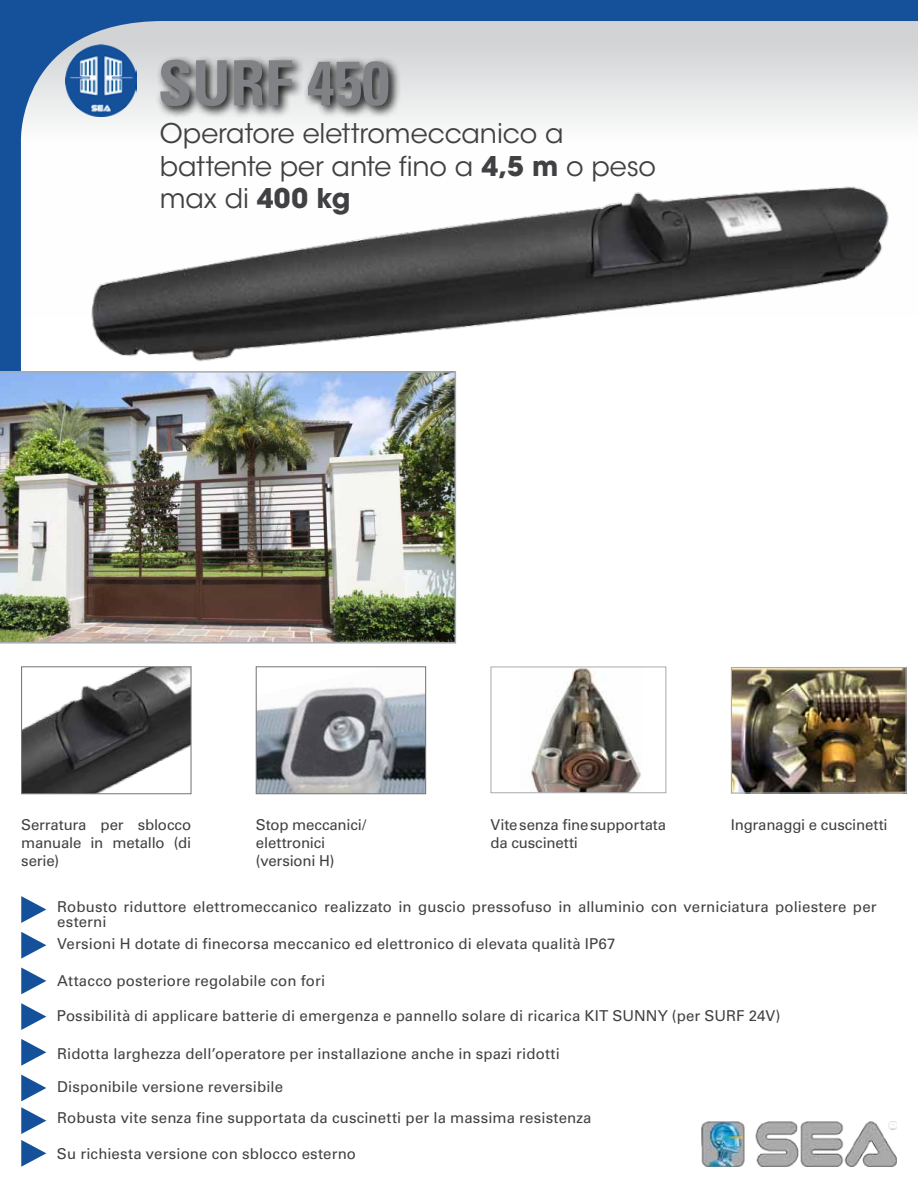
<style>
.page{position:relative;width:918px;height:1188px;background:#fff}
.page>*{position:absolute;margin:0;border:0;box-sizing:border-box;transform-origin:0 0}
.t1{font:700 condensed 62.4px "Univers LT Std";color:#808285}
.t2{font:27px/32.4px "ITC Avant Garde Std";letter-spacing:-.005em;color:#414042}
.t3{font:15px/18px "Univers LT Std";letter-spacing:.005em;color:#414042}
.t4{font:15px/18px "Univers LT Std";letter-spacing:-.015em;color:#414042}
.s1{font-weight:700}
</style>
<div class="page">
<svg style="left:21px;top:1003px;width:25px;height:27px"></svg>
<svg style="left:21px;top:1107px;width:25px;height:27px"></svg>
<svg style="left:21px;top:1140px;width:25px;height:27px"></svg>
<svg style="left:21px;top:1039px;width:25px;height:27px"></svg>
<svg style="left:21px;top:968px;width:25px;height:26px"></svg>
<svg style="left:21px;top:1075px;width:25px;height:26px"></svg>
<svg style="left:21px;top:932px;width:25px;height:27px"></svg>
<svg style="left:21px;top:896px;width:25px;height:27px"></svg>
<img style="left:701px;top:1121px;width:196px;height:46px">
<svg style="left:0;top:0;width:918px;height:447px"></svg>
<img style="left:0;top:371px;width:456px;height:273px">
<svg style="left:155px;top:55px;width:247px;height:64px;background:#969697"></svg>
<img style="left:258px;top:687px;width:166px;height:105px">
<div style="left:256px;top:666px;width:170px;height:128px;border:1px solid #717275"></div>
<img style="left:23px;top:668px;width:166px;height:124px">
<div style="left:21px;top:666px;width:170px;height:128px;border:1px solid #717275"></div>
<img style="left:530px;top:668px;width:111px;height:123px">
<div style="left:491px;top:666px;width:175px;height:127px;border:1px solid #a5abb2"></div>
<img style="left:733px;top:669px;width:172px;height:123px">
<div style="left:731px;top:667px;width:176px;height:127px;border:1px solid #a5abb2"></div>
<img style="left:74px;top:153px;width:834px;height:238px">
<h1 class="t1" style="left:158px;top:45px;width:233px">Surf 450</h1>
<h2 class="t2" style="left:160px;top:118px;width:498px">Operatore elettromeccanico a battente per ante fino a <span class="s1">4,5 m</span> o peso max di <span class="s1">400 kg</span></h2>
<p class="t3" style="left:21px;top:815px;width:172px;text-align:justify">Serratura per sblocco manuale in metallo (di serie)</p>
<p class="t4" style="left:256px;top:815px;width:112px">Stop meccanici/ elettronici (versioni H)</p>
<p class="t3" style="left:491px;top:815px;width:177px">Vite senza fine supportata</p>
<p class="t4" style="left:731px;top:815px;width:158px">Ingranaggi e cuscinetti</p>
<p class="t3" style="left:491px;top:833px;width:89px">da cuscinetti</p>
<p class="t3" style="left:57px;top:899px;width:821px;line-height:15px">Robusto riduttore elettromeccanico realizzato in guscio pressofuso in alluminio con verniciatura poliestere per esterni</p>
<p class="t3" style="left:57px;top:935px;width:560px">Versioni H dotate di finecorsa meccanico ed elettronico di elevata qualità IP67</p>
<p class="t3" style="left:57px;top:971px;width:269px">Attacco posteriore regolabile con fori</p>
<p class="t3" style="left:57px;top:1007px;width:725px">Possibilità di applicare batterie di emergenza e pannello solare di ricarica KIT SUNNY (per SURF 24V)</p>
<p class="t3" style="left:57px;top:1044px;width:504px">Ridotta larghezza dell’operatore per installazione anche in spazi ridotti</p>
<p class="t3" style="left:57px;top:1072px;width:536px;line-height:30.9px">Disponibile versione reversibile<br>Robusta vite senza fine supportata da cuscinetti per la massima resistenza</p>
<p class="t3" style="left:57px;top:1145px;width:301px">Su richiesta versione con sblocco esterno</p>
</div>
